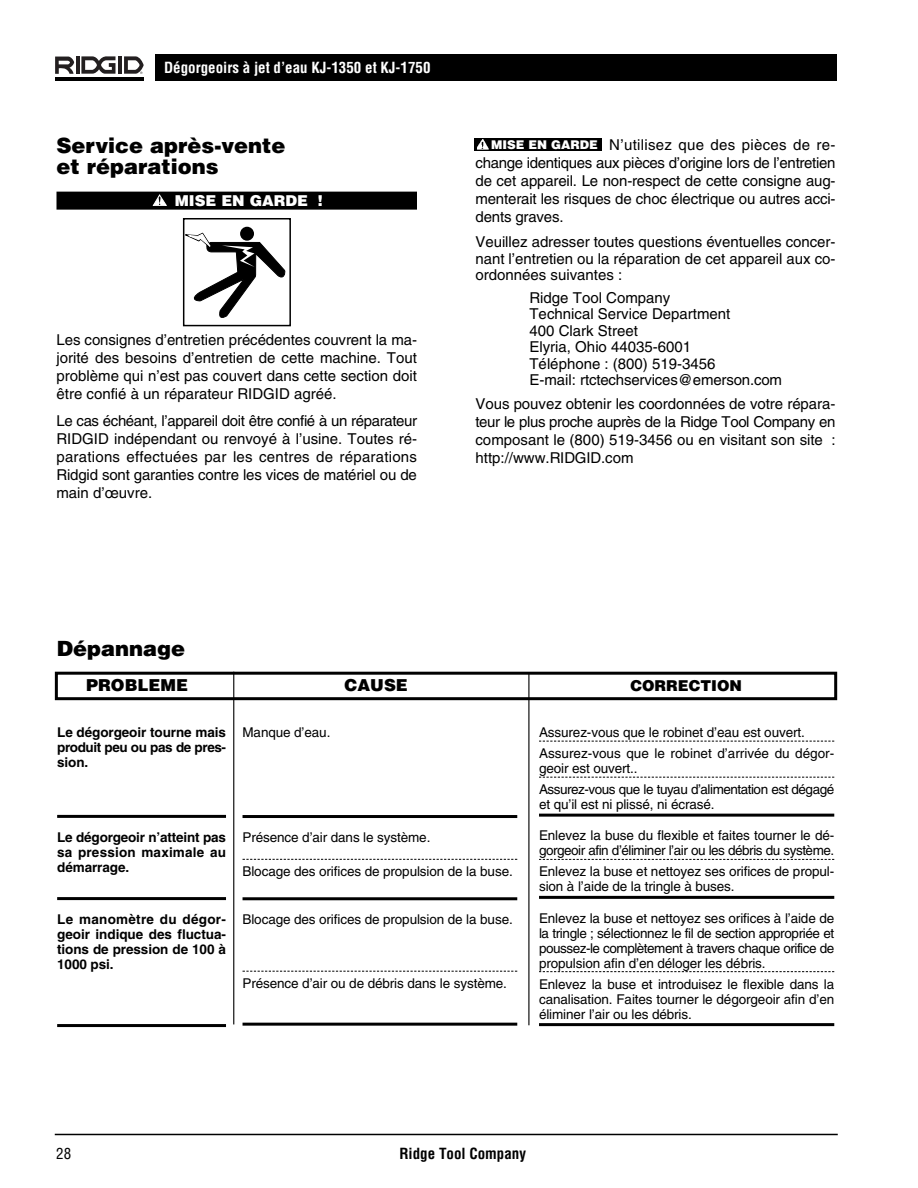
<style>
.page{position:relative;width:918px;height:1188px;background:#fff}
.page>*{position:absolute;margin:0;border:0;box-sizing:border-box;transform-origin:0 0}
.t1{font:900 21px/21px "Helvetica";color:#000}
.t2{font:900 16.5px "Helvetica";color:#000}
.t3{font:15px/18px "Helvetica";color:#000;text-align:justify}
.t4{font:700 condensed 15px "Helvetica";color:#fff}
.t5{font:700 condensed 15px "Helvetica";color:#000}
.t6{font:900 15px "Helvetica";color:#fff}
.t7{font:900 15px "Helvetica";color:#000}
.t8{font:condensed 15px "Helvetica";color:#000}
.t9{font:13.5px/15px "Helvetica";letter-spacing:-.01em;color:#000}
.t10{font:700 13.5px/15px "Helvetica";letter-spacing:-.005em;color:#000;text-align:justify}
.t11{font:13.5px/21px "Helvetica";letter-spacing:-.035em;color:#000}
.t12{font:900 12px "Helvetica";color:#fff}
</style>
<div class="page">
<hr style="left:55px;top:1134px;width:783px;height:1px;background:#000">
<div style="left:155px;top:55px;width:682px;height:26px;background:#000"></div>
<hr style="left:76px;top:57px;width:3px;height:17px;background:#231f20">
<hr style="left:118px;top:57px;width:4px;height:17px;background:#231f20">
<hr style="left:55px;top:77px;width:88px;height:4px;background:#000">
<svg style="left:55px;top:57px;width:19px;height:17px"></svg>
<svg style="left:81px;top:56px;width:35px;height:18px"></svg>
<svg style="left:124px;top:56px;width:20px;height:18px"></svg>
<div style="left:55px;top:672px;width:782px;height:28px;border:3px solid #000"></div>
<hr style="left:57px;top:815px;width:169px;height:3px;background:#000">
<hr style="left:57px;top:897px;width:169px;height:3px;background:#000">
<hr style="left:57px;top:1024px;width:169px;height:3px;background:#000">
<hr style="left:243px;top:815px;width:274px;height:3px;background:#000">
<svg style="left:243px;top:859px;width:274px;height:1px"></svg>
<hr style="left:243px;top:897px;width:274px;height:3px;background:#000">
<svg style="left:243px;top:971px;width:274px;height:1px"></svg>
<hr style="left:243px;top:1023px;width:274px;height:3px;background:#000">
<svg style="left:539px;top:741px;width:295px;height:1px"></svg>
<svg style="left:539px;top:777px;width:295px;height:1px"></svg>
<hr style="left:539px;top:814px;width:295px;height:3px;background:#000">
<svg style="left:539px;top:859px;width:295px;height:1px"></svg>
<hr style="left:539px;top:896px;width:295px;height:3px;background:#000">
<svg style="left:539px;top:971px;width:295px;height:1px"></svg>
<hr style="left:539px;top:1023px;width:295px;height:3px;background:#000">
<hr style="left:233px;top:672px;width:1px;height:352px;background:#000">
<hr style="left:528px;top:674px;width:1px;height:351px;background:#000">
<div style="left:57px;top:192px;width:360px;height:18px;background:#000"></div>
<svg style="left:153px;top:195px;width:14px;height:11px"></svg>
<div style="left:240px;top:227px;width:14px;height:14px;background:#000;border-radius:50%"></div>
<svg style="left:186px;top:233px;width:100px;height:85px"></svg>
<div style="left:183px;top:218px;width:108px;height:108px;border:2px solid #000"></div>
<div style="left:474px;top:138px;width:128px;height:13px;background:#000"></div>
<svg style="left:477px;top:139px;width:12px;height:11px"></svg>
<p class="t4" style="left:164px;top:62px;width:268px">Dégorgeoirs à jet d’eau KJ-1350 et KJ-1750</p>
<h1 class="t1" style="left:57px;top:136px;width:231px">Service après-vente et réparations</h1>
<p class="t6" style="left:175px;top:195px;width:150px">MISE EN GARDE !</p>
<p class="t3" style="left:57px;top:332px;width:362px">Les consignes d’entretien précédentes couvrent la ma&shy;jorité des besoins d’entretien de cette machine. Tout problème qui n’est pas couvert dans cette section doit être confié à un réparateur RIDGID agréé.</p>
<p class="t3" style="left:57px;top:413px;width:362px">Le cas échéant, l’appareil doit être confié à un réparateur RIDGID indépendant ou renvoyé à l’usine. Toutes ré&shy;parations effectuées par les centres de réparations Ridgid sont garanties contre les vices de matériel ou de main d’œuvre.</p>
<p class="t3" style="left:475px;top:137px;width:362px;text-indent:134px">N’utilisez que des pièces de re&shy;change identiques aux pièces d’origine lors de l’entretien de cet appareil. Le non-respect de cette consigne aug&shy;menterait les risques de choc électrique ou autres acci&shy;dents graves.</p>
<p class="t3" style="left:475px;top:235px;width:361px;line-height:16.5px">Veuillez adresser toutes questions éventuelles concer&shy;nant l’entretien ou la réparation de cet appareil aux co&shy;ordonnées suivantes :</p>
<p class="t3" style="left:529px;top:291px;width:254px;line-height:16.5px;text-align:left">Ridge Tool Company<br>Technical Service Department<br>400 Clark Street<br>Elyria, Ohio 44035-6001<br>Téléphone : (800) 519-3456<br>E-mail: rtctechservices@emerson.com</p>
<p class="t3" style="left:475px;top:397px;width:362px">Vous pouvez obtenir les coordonnées de votre répara&shy;teur le plus proche auprès de la Ridge Tool Company en composant le (800) 519-3456 ou en visitant son site : http://www.RIDGID.com</p>
<p class="t12" style="left:491px;top:140px;width:108px">MISE EN GARDE</p>
<h1 class="t1" style="left:57px;top:639px;width:130px">Dépannage</h1>
<p class="t2" style="left:86px;top:679px;width:103px">PROBLEME</p>
<p class="t2" style="left:345px;top:679px;width:65px">CAUSE</p>
<p class="t7" style="left:630px;top:680px;width:113px">CORRECTION</p>
<p class="t10" style="left:57px;top:726px;width:170px">Le dégorgeoir tourne mais produit peu ou pas de pres&shy;sion.</p>
<p class="t9" style="left:243px;top:726px;width:89px">Manque d’eau.</p>
<p class="t9" style="left:539px;top:723px;width:297px;line-height:21px">Assurez-vous que le robinet d’eau est ouvert.<br>Assurez-vous que le robinet d’arrivée du dégor-</p>
<p class="t11" style="left:539px;top:759px;width:297px">geoir est ouvert..<br>Assurez-vous que le tuyau d’alimentation est dégagé</p>
<p class="t9" style="left:539px;top:798px;width:177px">et qu’il est ni plissé, ni écrasé.</p>
<p class="t11" style="left:539px;top:829px;width:297px;line-height:15px">Enlevez la buse du flexible et faites tourner le dé&shy;gorgeoir afin d’éliminer l’air ou les débris du système.</p>
<p class="t9" style="left:539px;top:865px;width:297px">Enlevez la buse et nettoyez ses orifices de propul&shy;sion à l’aide de la tringle à buses.</p>
<p class="t9" style="left:539px;top:912px;width:297px;text-align:justify">Enlevez la buse et nettoyez ses orifices à l’aide de la tringle ; sélectionnez le fil de section appropriée et poussez-le complètement à travers chaque orifice de propulsion afin d’en déloger les débris.</p>
<p class="t9" style="left:539px;top:978px;width:297px;text-align:justify">Enlevez la buse et introduisez le flexible dans la canalisation. Faites tourner le dégorgeoir afin d’en éliminer l’air ou les débris.</p>
<p class="t10" style="left:57px;top:831px;width:170px">Le dégorgeoir n’atteint pas sa pression maximale au démarrage.</p>
<p class="t10" style="left:57px;top:913px;width:170px">Le manomètre du dégor&shy;geoir indique des fluctua&shy;tions de pression de 100 à 1000 psi.</p>
<p class="t9" style="left:243px;top:831px;width:189px">Présence d’air dans le système.</p>
<p class="t9" style="left:243px;top:865px;width:272px">Blocage des orifices de propulsion de la buse.</p>
<p class="t9" style="left:243px;top:913px;width:272px">Blocage des orifices de propulsion de la buse.</p>
<p class="t9" style="left:243px;top:977px;width:266px">Présence d’air ou de débris dans le système.</p>
<p class="t8" style="left:56px;top:1148px;width:16px">28</p>
<p class="t5" style="left:399px;top:1148px;width:128px">Ridge Tool Company</p>
</div>
